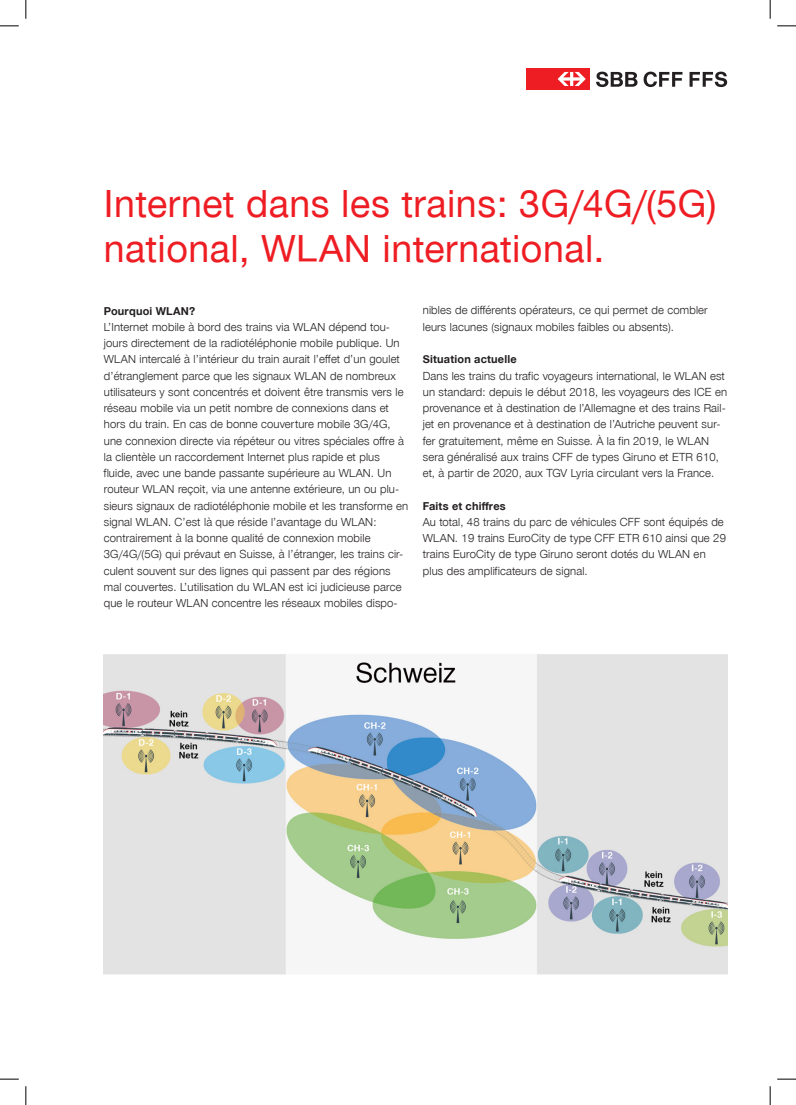
<style>
.page{position:relative;width:796px;height:1105px;background:#fff}
.page>*{position:absolute;margin:0;border:0;box-sizing:border-box;transform-origin:0 0}
.t1{font:37.5px/45px "SBB";letter-spacing:.015em;color:#ee1d23}
.t2{font:300 11.25px/16.2px "SBB";letter-spacing:.015em;color:#231f20}
.t3{font:700 11px "SBB";letter-spacing:.015em;color:#231f20}
</style>
<div class="page">
<svg style="left:596px;top:72px;width:41px;height:15px"></svg>
<svg style="left:643px;top:72px;width:39px;height:15px"></svg>
<svg style="left:689px;top:72px;width:38px;height:15px"></svg>
<div style="left:526px;top:68px;width:63px;height:21px;background:#ee1d23"></div>
<svg style="left:557px;top:72px;width:29px;height:14px"></svg>
<img style="left:104px;top:654px;width:623px;height:321px">
<svg style="left:0;top:25px;width:19px;height:2px"></svg>
<svg style="left:777px;top:25px;width:19px;height:2px"></svg>
<svg style="left:0;top:1078px;width:19px;height:1px"></svg>
<svg style="left:777px;top:1078px;width:19px;height:1px"></svg>
<svg style="left:25px;top:0;width:2px;height:19px"></svg>
<svg style="left:25px;top:1086px;width:2px;height:18px"></svg>
<svg style="left:769px;top:0;width:2px;height:19px"></svg>
<svg style="left:769px;top:1086px;width:2px;height:18px"></svg>
<h1 class="t1" style="left:104px;top:179px;width:614px">Internet dans les trains: 3G/4G/(5G) national, WLAN international.</h1>
<p class="t3" style="left:104px;top:302px;width:93px">Pourquoi WLAN?</p>
<p class="t2" style="left:104px;top:318px;width:306px">L’Internet mobile à bord des trains via WLAN dépend tou&shy;jours directement de la radiotéléphonie mobile publique. Un WLAN intercalé à l’intérieur du train aurait l’effet d’un goulet d’étranglement parce que les signaux WLAN de nombreux utilisateurs y sont concentrés et doivent être transmis vers le réseau mobile via un petit nombre de connexions dans et hors du train. En cas de bonne couverture mobile 3G/4G, une connexion directe via répéteur ou vitres spéciales offre à la clientèle un raccordement Internet plus rapide et plus fluide, avec une bande passante supérieure au WLAN. Un routeur WLAN reçoit, via une antenne extérieure, un ou plu&shy;sieurs signaux de radiotéléphonie mobile et les transforme en signal WLAN. C’est là que réside l’avantage du WLAN: contrairement à la bonne qualité de connexion mobile 3G/4G/(5G) qui prévaut en Suisse, à l’étranger, les trains cir&shy;culent souvent sur des lignes qui passent par des régions mal couvertes. L’utilisation du WLAN est ici judicieuse parce que le routeur WLAN concentre les réseaux mobiles dispo-</p>
<p class="t2" style="left:423px;top:301px;width:286px">nibles de différents opérateurs, ce qui permet de combler leurs lacunes (signaux mobiles faibles ou absents).</p>
<p class="t3" style="left:423px;top:351px;width:95px">Situation actuelle</p>
<p class="t2" style="left:423px;top:367px;width:306px">Dans les trains du trafic voyageurs international, le WLAN est un standard: depuis le début 2018, les voyageurs des ICE en provenance et à destination de l’Allemagne et des trains Rail&shy;jet en provenance et à destination de l’Autriche peuvent sur&shy;fer gratuitement, même en Suisse. À la fin 2019, le WLAN sera généralisé aux trains CFF de types Giruno et ETR 610, et, à partir de 2020, aux TGV Lyria circulant vers la France.</p>
<p class="t3" style="left:423px;top:497px;width:84px">Faits et chiffres</p>
<p class="t2" style="left:423px;top:513px;width:305px">Au total, 48 trains du parc de véhicules CFF sont équipés de WLAN. 19 trains EuroCity de type CFF ETR 610 ainsi que 29 trains EuroCity de type Giruno seront dotés du WLAN en plus des amplificateurs de signal.</p>
</div>
